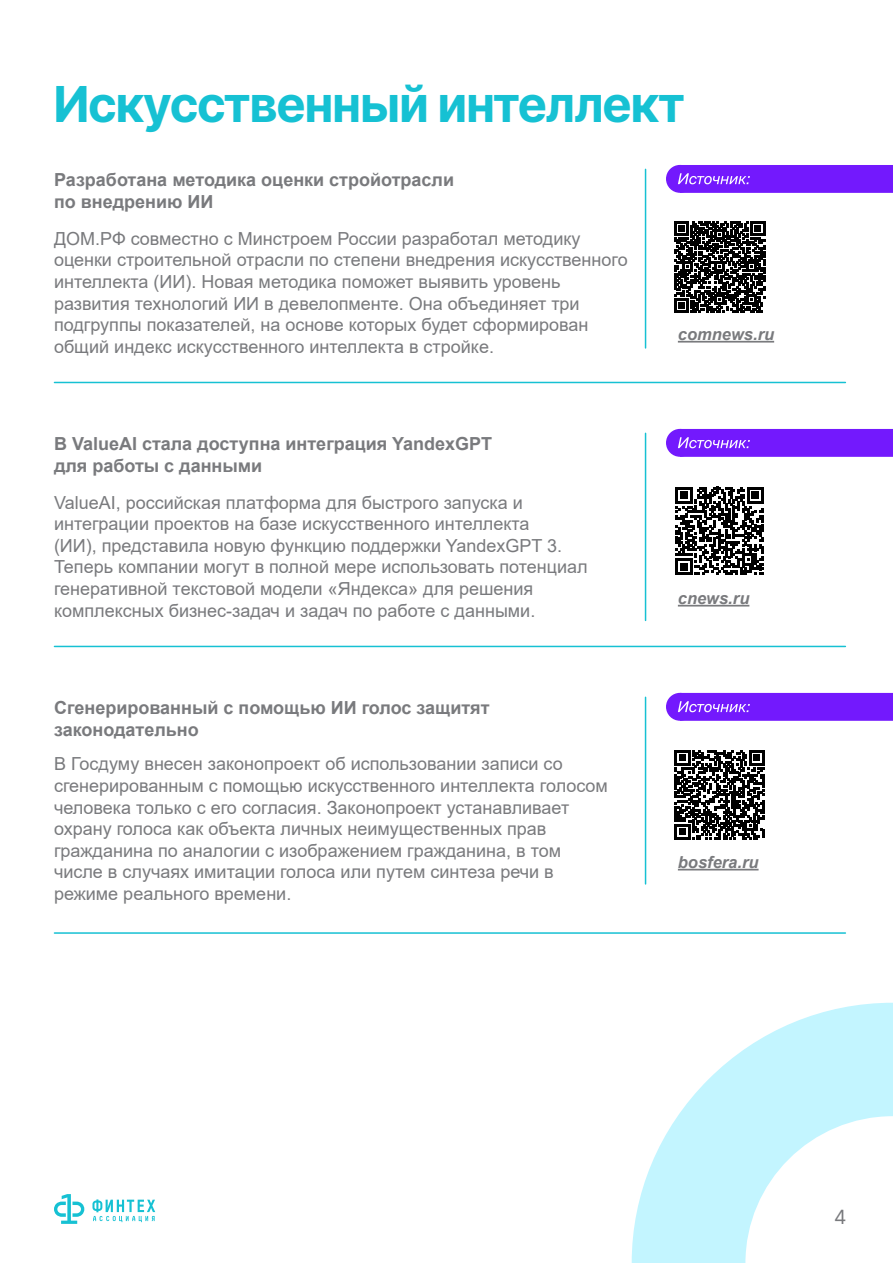
<style>
.page{position:relative;width:893px;height:1263px;background:#fff}
.page>*{position:absolute;margin:0;border:0;box-sizing:border-box;transform-origin:0 0}
.t1{font:700 49.5px "Inter Tight";color:#16c1d3}
.t2{font:19.5px "Inter Tight";color:#797a7d}
.t3{font:18px/21.6px "Arial";color:#797a7d}
.t4{font:700 18px/21.6px "Arial";color:#797a7d}
.t5{font:italic 700 16.5px "Arial";color:#797a7d}
</style>
<div class="page">
<svg style="left:92px;top:1199px;width:63px;height:23px"></svg>
<svg style="left:54px;top:1194px;width:30px;height:30px"></svg>
<hr style="left:54px;top:382px;width:791px;height:1px;background:#16c1d3">
<div style="left:681px;top:166px;width:211px;height:26px;background:#7319fd"></div>
<div style="left:680px;top:165px;width:213px;height:28px;border:2px solid #7319fd"></div>
<div style="left:667px;top:166px;width:26px;height:26px;background:#7319fd;border-radius:50%"></div>
<div style="left:666px;top:165px;width:28px;height:28px;border:2px solid #7319fd;border-radius:50%"></div>
<svg style="left:678px;top:173px;width:72px;height:11px"></svg>
<hr style="left:678px;top:341px;width:96px;height:2px;background:#797a7d">
<svg style="left:674px;top:221px;width:91px;height:91px"></svg>
<hr style="left:645px;top:169px;width:1px;height:179px;background:#16c1d3">
<hr style="left:54px;top:646px;width:791px;height:1px;background:#16c1d3">
<div style="left:681px;top:430px;width:211px;height:26px;background:#7319fd"></div>
<div style="left:680px;top:429px;width:213px;height:28px;border:2px solid #7319fd"></div>
<div style="left:667px;top:430px;width:26px;height:26px;background:#7319fd;border-radius:50%"></div>
<div style="left:666px;top:429px;width:28px;height:28px;border:2px solid #7319fd;border-radius:50%"></div>
<svg style="left:678px;top:437px;width:72px;height:11px"></svg>
<hr style="left:678px;top:605px;width:71px;height:1px;background:#797a7d">
<svg style="left:676px;top:487px;width:88px;height:88px"></svg>
<hr style="left:645px;top:433px;width:1px;height:187px;background:#16c1d3">
<hr style="left:54px;top:932px;width:791px;height:2px;background:#16c1d3">
<div style="left:681px;top:694px;width:211px;height:26px;background:#7319fd"></div>
<div style="left:680px;top:693px;width:213px;height:28px;border:2px solid #7319fd"></div>
<div style="left:667px;top:694px;width:26px;height:26px;background:#7319fd;border-radius:50%"></div>
<div style="left:666px;top:693px;width:28px;height:28px;border:2px solid #7319fd;border-radius:50%"></div>
<svg style="left:678px;top:701px;width:72px;height:11px"></svg>
<hr style="left:678px;top:869px;width:81px;height:1px;background:#797a7d">
<svg style="left:675px;top:750px;width:89px;height:89px"></svg>
<hr style="left:645px;top:697px;width:1px;height:187px;background:#16c1d3">
<svg style="left:632px;top:1003px;width:261px;height:260px;fill:#c3f5ff"></svg>
<h1 class="t1" style="left:54px;top:68px;width:632px">Искусственный интеллект</h1>
<p class="t4" style="left:54px;top:169px;width:402px">Разработана методика оценки стройотрасли по внедрению ИИ</p>
<p class="t3" style="left:54px;top:228px;width:575px">ДОМ.РФ совместно с Минстроем России разработал методику оценки строительной отрасли по степени внедрения искусственного интеллекта (ИИ). Новая методика поможет выявить уровень развития технологий ИИ в девелопменте. Она объединяет три подгруппы показателей, на основе которых будет сформирован общий индекс искусственного интеллекта в стройке.</p>
<p class="t4" style="left:54px;top:433px;width:440px">В ValueAI стала доступна интеграция YandexGPT для работы с данными</p>
<p class="t3" style="left:54px;top:491px;width:535px">ValueAI, российская платформа для быстрого запуска и интеграции проектов на базе искусственного интеллекта<br>(ИИ), представила новую функцию поддержки YandexGPT 3.<br>Теперь компании могут в полной мере использовать потенциал генеративной текстовой модели «Яндекса» для решения комплексных бизнес-задач и задач по работе с данными.</p>
<p class="t4" style="left:54px;top:697px;width:437px">Сгенерированный с помощью ИИ голос защитят законодательно</p>
<p class="t3" style="left:54px;top:753px;width:555px">В Госдуму внесен законопроект об использовании записи со сгенерированным с помощью искусственного интеллекта голосом человека только с его согласия. Законопроект устанавливает охрану голоса как объекта личных неимущественных прав гражданина по аналогии с изображением гражданина, в том числе в случаях имитации голоса или путем синтеза речи в режиме реального времени.</p>
<p class="t5" style="left:678px;top:323px;width:98px">comnews.ru</p>
<p class="t5" style="left:678px;top:587px;width:73px">cnews.ru</p>
<p class="t5" style="left:678px;top:851px;width:82px">bosfera.ru</p>
<p class="t2" style="left:835px;top:1202px;width:13px">4</p>
</div>
